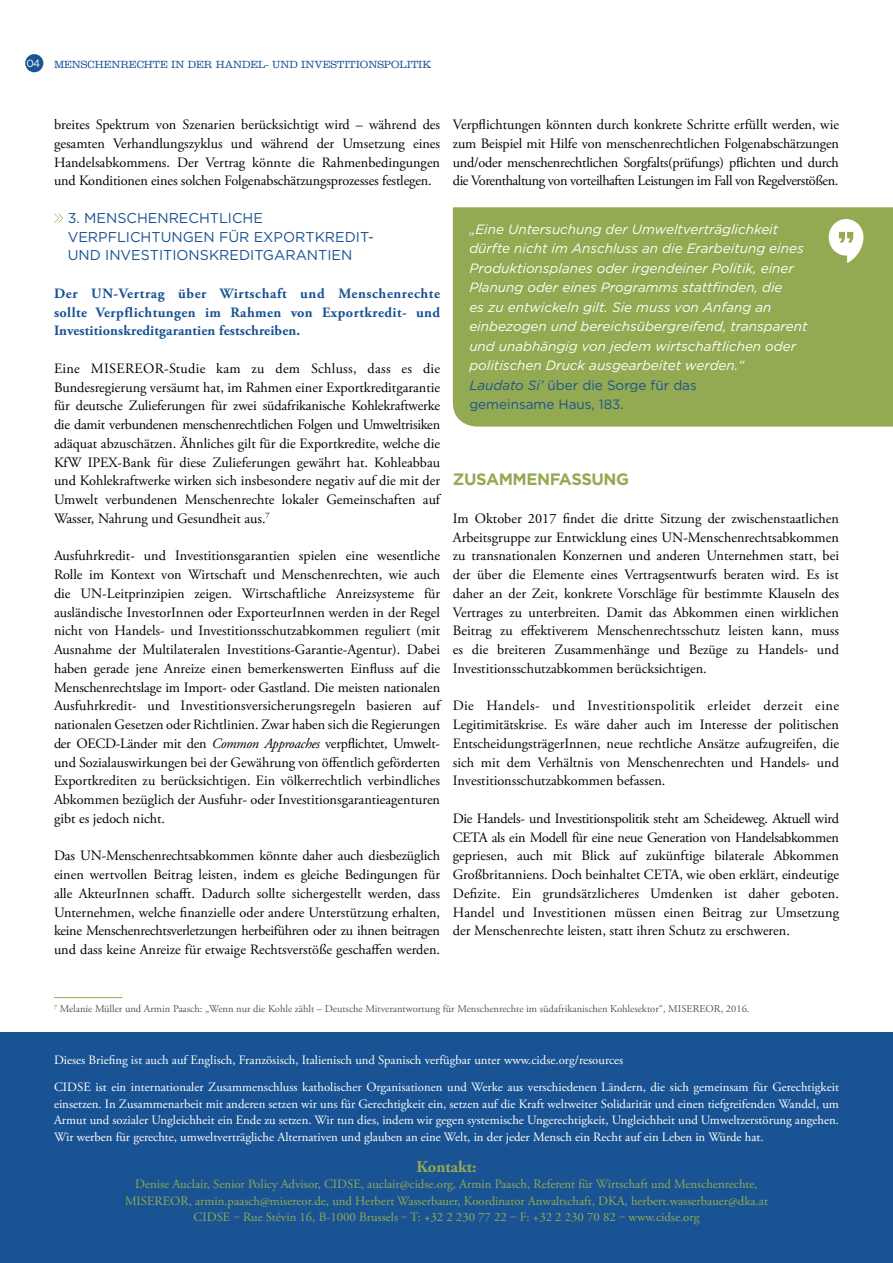
<style>
.page{position:relative;width:893px;height:1263px;background:#fff}
.page>*{position:absolute;margin:0;border:0;box-sizing:border-box;transform-origin:0 0}
.t1{font:700 16.5px "Gotham";letter-spacing:-.025em;color:#93aa52}
.t2{font:700 16.5px "Adobe Garamond Pro";color:#93aa52}
.t3{font:14.25px/18.8px "Adobe Garamond Pro";color:#000;text-align:justify}
.t4{font:700 14.25px/18.8px "Adobe Garamond Pro";letter-spacing:.01em;color:#195393;text-align:justify}
.t5{font:14.25px/18.8px "Gotham";color:#195393}
.t6{font:italic 13.5px/19.5px "Gotham";color:#fff}
.t7{font:13.5px/19.5px "Gotham";color:#195393}
.Pa2{font:12.75px/16.5px "Adobe Garamond Pro";color:#fff;text-align:justify}
.Pa2-2{font:12.75px/16.5px "Adobe Garamond Pro";color:#93aa52;text-align:center}
.t8{font:300 10.8px "Clarendon LT Std";color:#195393}
.t9{font:10.5px "Adobe Garamond Pro";color:#575756}
.t10{font:10.5px "Gotham";color:#fff}
.s1{font-style:italic}
</style>
<div class="page">
<div style="left:0;top:1032px;width:893px;height:231px;background:#195393"></div>
<svg style="left:54px;top:214px;width:9px;height:9px"></svg>
<hr style="left:54px;top:997px;width:68px;height:1px;background:#93aa52">
<div style="left:453px;top:207px;width:440px;height:220px;background:#93aa52"></div>
<svg style="left:829px;top:219px;width:34px;height:44px"></svg>
<div style="left:25px;top:54px;width:18px;height:18px;background:#195393;border-radius:50%"></div>
<p class="t10" style="left:27px;top:57px;width:15px">04</p>
<p class="t8" style="left:54px;top:58px;width:379px">MENSCHENRECHTE IN DER HANDEL- UND INVESTITIONSPOLITIK</p>
<p class="t3" style="left:54px;top:116px;width:388px">breites Spektrum von Szenarien berücksichtigt wird – während des gesamten Verhandlungszyklus und während der Umsetzung eines Handelsabkommens. Der Vertrag könnte die Rahmenbedingungen und Konditionen eines solchen Folgenabschätzungsprozesses festlegen.</p>
<p class="t5" style="left:68px;top:208px;width:308px">3. MENSCHENRECHTLICHE<br>VERPFLICHTUNGEN FÜR EXPORTKREDIT-<br>UND INVESTITIONSKREDITGARANTIEN</p>
<p class="t4" style="left:54px;top:284px;width:388px">Der UN-Vertrag über Wirtschaft und Menschenrechte sollte Verpflichtungen im Rahmen von Exportkredit- und Investitionskreditgarantien festschreiben.</p>
<p class="t3" style="left:54px;top:359px;width:388px">Eine MISEREOR-Studie kam zu dem Schluss, dass es die Bundesregierung versäumt hat, im Rahmen einer Exportkreditgarantie für deutsche Zulieferungen für zwei südafrikanische Kohlekraftwerke die damit verbundenen menschenrechtlichen Folgen und Umweltrisiken adäquat abzuschätzen. Ähnliches gilt für die Exportkredite, welche die KfW IPEX-Bank für diese Zulieferungen gewährt hat. Kohleabbau und Kohlekraftwerke wirken sich insbesondere negativ auf die mit der Umwelt verbundenen Menschenrechte lokaler Gemeinschaften auf Wasser, Nahrung und Gesundheit aus.<sup>7</sup></p>
<p class="t3" style="left:54px;top:547px;width:388px">Ausfuhrkredit- und Investitionsgarantien spielen eine wesentliche Rolle im Kontext von Wirtschaft und Menschenrechten, wie auch die UN-Leitprinzipien zeigen. Wirtschaftliche Anreizsysteme für ausländische InvestorInnen oder ExporteurInnen werden in der Regel nicht von Handels- und Investitionsschutzabkommen reguliert (mit Ausnahme der Multilateralen Investitions-Garantie-Agentur). Dabei haben gerade jene Anreize einen bemerkenswerten Einfluss auf die Menschenrechtslage im Import- oder Gastland. Die meisten nationalen Ausfuhrkredit- und Investitionsversicherungsregeln basieren auf nationalen Gesetzen oder Richtlinien. Zwar haben sich die Regierungen der OECD-Länder mit den <span class="s1">Common Approaches</span> verpflichtet, Umwelt&shy;und Sozialauswirkungen bei der Gewährung von öffentlich geförderten Exportkrediten zu berücksichtigen. Ein völkerrechtlich verbindliches Abkommen bezüglich der Ausfuhr- oder Investitionsgarantieagenturen gibt es jedoch nicht.</p>
<p class="t3" style="left:54px;top:847px;width:388px">Das UN-Menschenrechtsabkommen könnte daher auch diesbezüglich einen wertvollen Beitrag leisten, indem es gleiche Bedingungen für alle AkteurInnen schafft. Dadurch sollte sichergestellt werden, dass Unternehmen, welche finanzielle oder andere Unterstützung erhalten, keine Menschenrechtsverletzungen herbeiführen oder zu ihnen beitragen und dass keine Anreize für etwaige Rechtsverstöße geschaffen werden.</p>
<p class="t3" style="left:453px;top:116px;width:388px">Verpflichtungen könnten durch konkrete Schritte erfüllt werden, wie zum Beispiel mit Hilfe von menschenrechtlichen Folgenabschätzungen und/oder menschenrechtlichen Sorgfalts(prüfungs) pflichten und durch die Vorenthaltung von vorteilhaften Leistungen im Fall von Regelverstößen.</p>
<p class="t6" style="left:469px;top:219px;width:340px">„Eine Untersuchung der Umweltverträglichkeit dürfte nicht im Anschluss an die Erarbeitung eines Produktionsplanes oder irgendeiner Politik, einer Planung oder eines Programms stattfinden, die<br>es zu entwickeln gilt. Sie muss von Anfang an einbezogen und bereichsübergreifend, transparent und unabhängig von jedem wirtschaftlichen oder politischen Druck ausgearbeitet werden.“</p>
<p class="t7" style="left:469px;top:375px;width:229px"><span class="s1">Laudato Si’</span> über die Sorge für das gemeinsame Haus, 183.</p>
<p class="t1" style="left:453px;top:468px;width:178px">ZUSAMMENFASSUNG</p>
<p class="t3" style="left:453px;top:509px;width:388px">Im Oktober 2017 findet die dritte Sitzung der zwischenstaatlichen Arbeitsgruppe zur Entwicklung eines UN-Menschenrechtsabkommen zu transnationalen Konzernen und anderen Unternehmen statt, bei der über die Elemente eines Vertragsentwurfs beraten wird. Es ist daher an der Zeit, konkrete Vorschläge für bestimmte Klauseln des Vertrages zu unterbreiten. Damit das Abkommen einen wirklichen Beitrag zu effektiverem Menschenrechtsschutz leisten kann, muss es die breiteren Zusammenhänge und Bezüge zu Handels- und Investitionsschutzabkommen berücksichtigen.</p>
<p class="t3" style="left:453px;top:697px;width:388px">Die Handels- und Investitionspolitik erleidet derzeit eine Legitimitätskrise. Es wäre daher auch im Interesse der politischen EntscheidungsträgerInnen, neue rechtliche Ansätze aufzugreifen, die sich mit dem Verhältnis von Menschenrechten und Handels- und Investitionsschutzabkommen befassen.</p>
<p class="t3" style="left:453px;top:809px;width:388px">Die Handels- und Investitionspolitik steht am Scheideweg. Aktuell wird CETA als ein Modell für eine neue Generation von Handelsabkommen gepriesen, auch mit Blick auf zukünftige bilaterale Abkommen Großbritanniens. Doch beinhaltet CETA, wie oben erklärt, eindeutige Defizite. Ein grundsätzlicheres Umdenken ist daher geboten.<br>Handel und Investitionen müssen einen Beitrag zur Umsetzung der Menschenrechte leisten, statt ihren Schutz zu erschweren.</p>
<p class="t9" style="left:54px;top:1003px;width:697px"><sup>7</sup> Melanie Müller und Armin Paasch: „Wenn nur die Kohle zählt – Deutsche Mitverantwortung für Menschenrechte im südafrikanischen Kohlesektor“, MISEREOR, 2016.</p>
<p class="Pa2" style="left:54px;top:1052px;width:571px">Dieses Briefing ist auch auf Englisch, Französisch, Italienisch und Spanisch verfügbar unter www.cidse.org/resources</p>
<p class="Pa2" style="left:54px;top:1079px;width:786px">CIDSE ist ein internationaler Zusammenschluss katholischer Organisationen und Werke aus verschiedenen Ländern, die sich gemeinsam für Gerechtigkeit einsetzen. In Zusammenarbeit mit anderen setzen wir uns für Gerechtigkeit ein, setzen auf die Kraft weltweiter Solidarität und einen tiefgreifenden Wandel, um Armut und sozialer Ungleichheit ein Ende zu setzen. Wir tun dies, indem wir gegen systemische Ungerechtigkeit, Ungleichheit und Umweltzerstörung angehen.<br>Wir werben für gerechte, umweltverträgliche Alternativen und glauben an eine Welt, in der jeder Mensch ein Recht auf ein Leben in Würde hat.</p>
<p class="t2" style="left:416px;top:1157px;width:62px">Kontakt:</p>
<p class="Pa2-2" style="left:125px;top:1176px;width:644px">Denise Auclair, Senior Policy Advisor, CIDSE, auclair@cidse.org, Armin Paasch, Referent für Wirtschaft und Menschenrechte,<br>MISEREOR, armin.paasch@misereor.de, und Herbert Wasserbauer, Koordinator Anwaltschaft, DKA, herbert.wasserbauer@dka.at</p>
<p class="Pa2-2" style="left:194px;top:1209px;width:507px">CIDSE ‒ Rue Stévin 16, B-1000 Brussels ‒ T: +32 2 230 77 22 ‒ F: +32 2 230 70 82 ‒ www.cidse.org</p>
</div>
